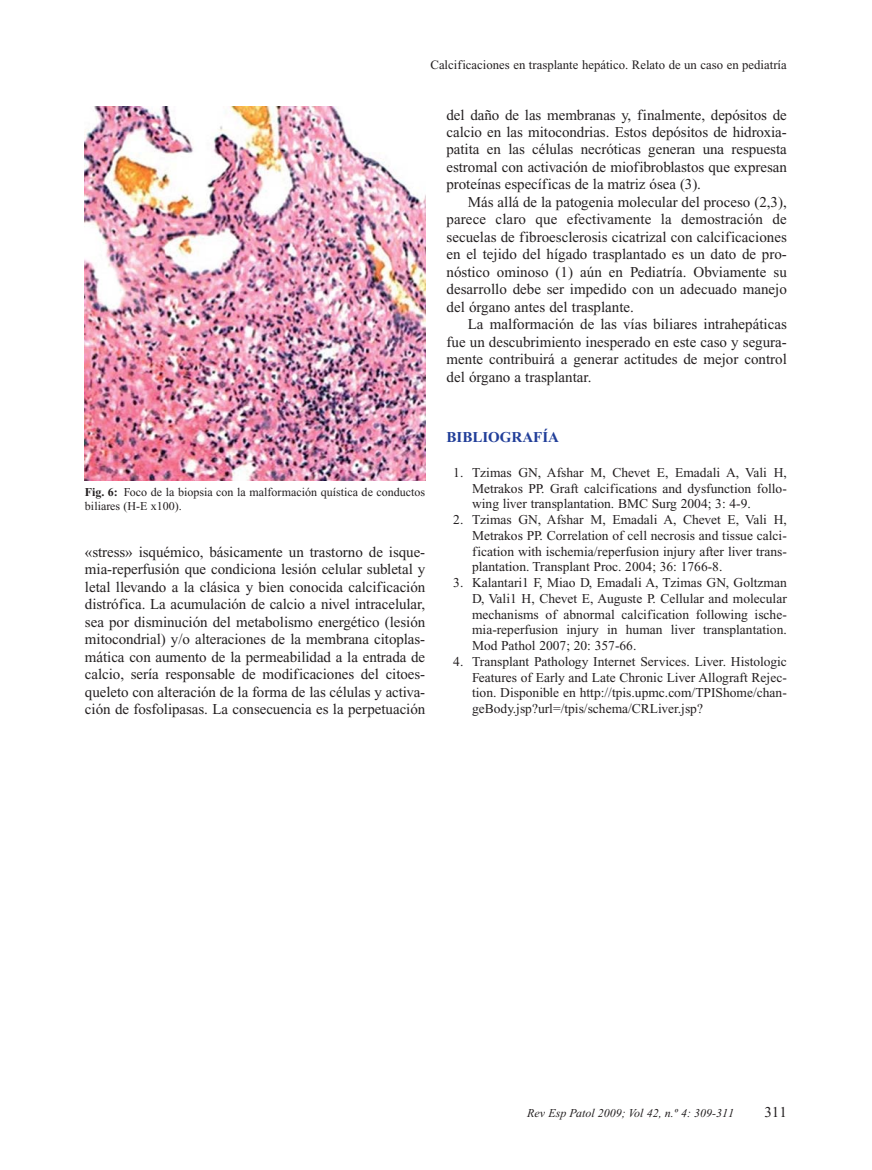
<style>
.page{position:relative;width:872px;height:1170px;background:#fff}
.page>*{position:absolute;margin:0;border:0;box-sizing:border-box;transform-origin:0 0}
.t1{font:15px/17.5px "Times New Roman";color:#231f20;text-align:justify}
.t2{font:700 15px "Times New Roman";color:#223f99}
.t3{font:13.5px/15.8px "Times New Roman";color:#231f20;text-align:justify}
.t4{font:12.75px "Times New Roman";color:#231f20}
.t5{font:12px/14.2px "Times New Roman";color:#231f20}
.t6{font:italic 12px "Times New Roman";color:#231f20}
.s1{font-weight:700}
</style>
<div class="page">
<img style="left:85px;top:107px;width:340px;height:373px">
<p class="t4" style="left:430px;top:60px;width:358px">Calcificaciones en trasplante hepático. Relato de un caso en pediatría</p>
<p class="t5" style="left:85px;top:486px;width:342px"><span class="s1">Fig. 6:</span> Foco de la biopsia con la malformación quística de conductos biliares (H-E x100).</p>
<p class="t1" style="left:85px;top:544px;width:342px">«stress» isquémico, básicamente un trastorno de isque&shy;mia-reperfusión que condiciona lesión celular subletal y letal llevando a la clásica y bien conocida calcificación distrófica. La acumulación de calcio a nivel intracelular, sea por disminución del metabolismo energético (lesión mitocondrial) y/o alteraciones de la membrana citoplas&shy;mática con aumento de la permeabilidad a la entrada de calcio, sería responsable de modificaciones del citoes&shy;queleto con alteración de la forma de las células y activa&shy;ción de fosfolipasas. La consecuencia es la perpetuación</p>
<p class="t1" style="left:446px;top:107px;width:342px">del daño de las membranas y, finalmente, depósitos de calcio en las mitocondrias. Estos depósitos de hidroxia&shy;patita en las células necróticas generan una respuesta estromal con activación de miofibroblastos que expresan proteínas específicas de la matriz ósea (3).</p>
<p class="t1" style="left:446px;top:194px;width:342px;text-indent:21px">Más allá de la patogenia molecular del proceso (2,3), parece claro que efectivamente la demostración de secuelas de fibroesclerosis cicatrizal con calcificaciones en el tejido del hígado trasplantado es un dato de pro&shy;nóstico ominoso (1) aún en Pediatría. Obviamente su desarrollo debe ser impedido con un adecuado manejo del órgano antes del trasplante.</p>
<p class="t1" style="left:446px;top:317px;width:342px;text-indent:21px">La malformación de las vías biliares intrahepáticas fue un descubrimiento inesperado en este caso y segura&shy;mente contribuirá a generar actitudes de mejor control del órgano a trasplantar.</p>
<p class="t2" style="left:446px;top:431px;width:114px">BIBLIOGRAFÍA</p>
<p class="t3" style="left:472px;top:465px;width:316px;text-indent:-19px">1. Tzimas GN, Afshar M, Chevet E, Emadali A, Vali H, Metrakos PP. Graft calcifications and dysfunction follo&shy;wing liver transplantation. BMC Surg 2004; 3: 4-9.</p>
<p class="t3" style="left:472px;top:513px;width:316px;text-indent:-19px">2. Tzimas GN, Afshar M, Emadali A, Chevet E, Vali H, Metrakos PP. Correlation of cell necrosis and tissue calci&shy;fication with ischemia/reperfusion injury after liver trans&shy;plantation. Transplant Proc. 2004; 36: 1766-8.</p>
<p class="t3" style="left:472px;top:576px;width:316px;text-indent:-19px">3. Kalantari1 F, Miao D, Emadali A, Tzimas GN, Goltzman D, Vali1 H, Chevet E, Auguste P. Cellular and molecular mechanisms of abnormal calcification following ische&shy;mia-reperfusion injury in human liver transplantation.<br>Mod Pathol 2007; 20: 357-66.</p>
<p class="t3" style="left:472px;top:654px;width:316px;text-indent:-19px">4. Transplant Pathology Internet Services. Liver. Histologic Features of Early and Late Chronic Liver Allograft Rejec&shy;tion. Disponible en http://tpis.upmc.com/TPIShome/chan&shy;geBody.jsp?url=/tpis/schema/CRLiver.jsp?</p>
<p class="t6" style="left:527px;top:1108px;width:209px">Rev Esp Patol 2009; Vol 42, n.º 4: 309-311</p>
<p class="t1" style="left:764px;top:1104px;width:24px">311</p>
</div>
